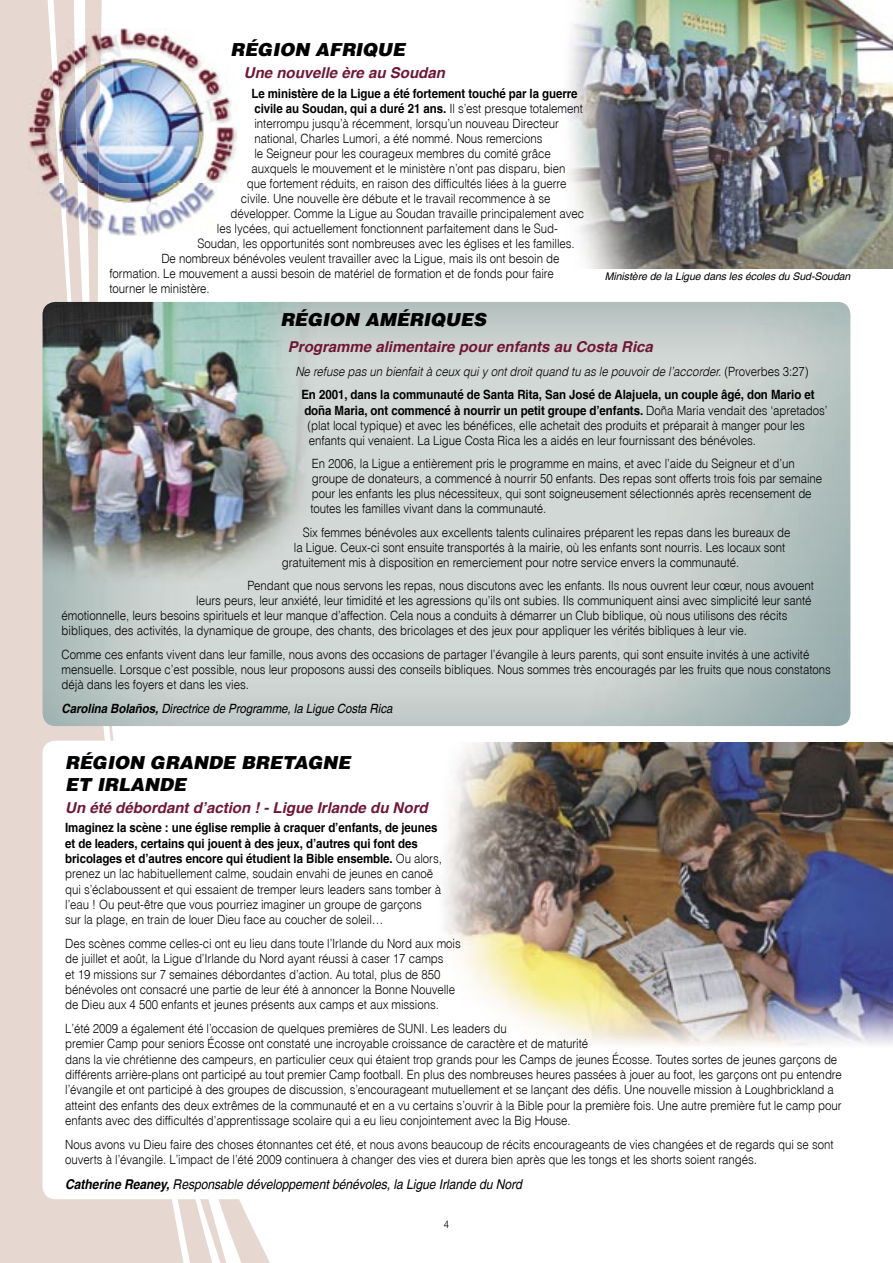
<style>
.page{position:relative;width:893px;height:1263px;background:#fff}
.page>*{position:absolute;margin:0;border:0;box-sizing:border-box;transform-origin:0 0}
.t1{font:italic 900 18px/21.6px "Switzerland";color:#000}
.t2{font:italic 700 15px "Switzerland";color:#6f1735}
.t3{font:italic 13.5px "Switzerland";letter-spacing:-.005em;color:#000;scale:.9 1}
.t4{font:12.75px/15.3px "Switzerland Light Plain";letter-spacing:-.005em;color:#000;scale:.9 1}
.t5{font:700 12.75px/15.3px "Switzerland";letter-spacing:-.005em;color:#000;scale:.9 1}
.t6{font:italic 12.75px "Switzerland";letter-spacing:-.005em;color:#000;scale:.9 1}
.t7{font:italic 10.5px "Switzerland";letter-spacing:-.005em;color:#000}
.t8{font:10.5px "Switzerland Light Plain";color:#000;scale:.9 1}
.s1{font-family:"Switzerland Light Plain";font-weight:400}
.s2{font-weight:300;font-style:italic}
.s3{font-weight:700}
</style>
<div class="page">
<img style="left:568px;top:0;width:325px;height:269px">
<svg style="left:216px;top:1199px;width:54px;height:64px"></svg>
<svg style="left:186px;top:1199px;width:30px;height:64px;fill:#e6d7d1"></svg>
<svg style="left:0;top:0;width:186px;height:1263px;background:#e8dbd6"></svg>
<svg style="left:85px;top:0;width:32px;height:302px"></svg>
<img style="left:79px;top:28px;width:158px;height:208px">
<img style="left:63px;top:28px;width:16px;height:208px">
<img style="left:28px;top:28px;width:35px;height:208px">
<img style="left:85px;top:28px;width:16px;height:208px">
<img style="left:43px;top:302px;width:807px;height:424px">
<div style="left:43px;top:741px;width:807px;height:458px;background:#fff;border-radius:13px"></div>
<img style="left:444px;top:742px;width:449px;height:304px">
<h1 class="t1" style="left:230px;top:38px;width:176px">RÉGION AFRIQUE</h1>
<p class="t2" style="left:244px;top:64px;width:202px">Une nouvelle ère au Soudan</p>
<p class="t5" style="left:251px;top:85px;width:370px">Le ministère de la Ligue a été fortement touché par la guerre civile au Soudan, qui a duré 21 ans. <span class="s1">Il s’est presque totalement</span></p>
<p class="t4" style="left:254px;top:115px;width:340px">interrompu jusqu’à récemment, lorsqu’un nouveau Directeur</p>
<p class="t4" style="left:254px;top:130px;width:322px">national, Charles Lumori, a été nommé. Nous remercions</p>
<p class="t4" style="left:254px;top:145px;width:331px">le Seigneur pour les courageux membres du comité grâce</p>
<p class="t4" style="left:251px;top:160px;width:350px">auxquels le mouvement et le ministère n’ont pas disparu, bien</p>
<p class="t4" style="left:247px;top:175px;width:356px">que fortement réduits, en raison des difficultés liées à la guerre</p>
<p class="t4" style="left:241px;top:190px;width:345px">civile. Une nouvelle ère débute et le travail recommence à se</p>
<p class="t4" style="left:230px;top:205px;width:395px">développer. Comme la Ligue au Soudan travaille principalement avec</p>
<p class="t4" style="left:217px;top:220px;width:380px">les lycées, qui actuellement fonctionnent parfaitement dans le Sud-</p>
<p class="t4" style="left:197px;top:235px;width:421px">Soudan, les opportunités sont nombreuses avec les églises et les familles.</p>
<p class="t4" style="left:161px;top:250px;width:444px">De nombreux bénévoles veulent travailler avec la Ligue, mais ils ont besoin de</p>
<p class="t4" style="left:109px;top:265px;width:495px">formation. Le mouvement a aussi besoin de matériel de formation et de fonds pour faire</p>
<p class="t4" style="left:109px;top:280px;width:113px">tourner le ministère.</p>
<p class="t7" style="left:605px;top:270px;width:247px">Ministère de la Ligue dans les écoles du Sud-Soudan</p>
<h1 class="t1" style="left:280px;top:308px;width:207px">RÉGION AMÉRIQUES</h1>
<p class="t2" style="left:288px;top:338px;width:367px">Programme alimentaire pour enfants au Costa Rica</p>
<p class="t5" style="left:295px;top:360px;width:578px;line-height:23.5px;text-align:center"><span class="s2">Ne refuse pas un bienfait à ceux qui y ont droit quand tu as le pouvoir de l’accorder.</span> <span class="s1">(Proverbes 3:27)<br></span>En 2001, dans la communauté de Santa Rita, San José de Alajuela, un couple âgé, don Mario et</p>
<p class="t5" style="left:304px;top:402px;width:583px">doña Maria, ont commencé à nourrir un petit groupe d’enfants. <span class="s1">Doña Maria vendait des ‘apretados’</span></p>
<p class="t4" style="left:307px;top:417px;width:554px">(plat local typique) et avec les bénéfices, elle achetait des produits et préparait à manger pour les enfants qui venaient. La Ligue Costa Rica les a aidés en leur fournissant des bénévoles.</p>
<p class="t4" style="left:310px;top:456px;width:570px">En 2006, la Ligue a entièrement pris le programme en mains, et avec l’aide du Seigneur et d’un groupe de donateurs, a commencé à nourrir 50 enfants. Des repas sont offerts trois fois par semaine pour les enfants les plus nécessiteux, qui sont soigneusement sélectionnés après recensement de toutes les familles vivant dans la communauté.</p>
<p class="t4" style="left:303px;top:524px;width:543px">Six femmes bénévoles aux excellents talents culinaires préparent les repas dans les bureaux de</p>
<p class="t4" style="left:294px;top:539px;width:548px">la Ligue. Ceux-ci sont ensuite transportés à la mairie, où les enfants sont nourris. Les locaux sont</p>
<p class="t4" style="left:282px;top:554px;width:510px">gratuitement mis à disposition en remerciement pour notre service envers la communauté.</p>
<p class="t4" style="left:247px;top:577px;width:631px">Pendant que nous servons les repas, nous discutons avec les enfants. Ils nous ouvrent leur cœur, nous avouent</p>
<p class="t4" style="left:196px;top:592px;width:685px">leurs peurs, leur anxiété, leur timidité et les agressions qu’ils ont subies. Ils communiquent ainsi avec simplicité leur santé</p>
<p class="t4" style="left:62px;top:607px;width:808px">émotionnelle, leurs besoins spirituels et leur manque d’affection. Cela nous a conduits à démarrer un Club biblique, où nous utilisons des récits</p>
<p class="t4" style="left:62px;top:622px;width:763px">bibliques, des activités, la dynamique de groupe, des chants, des bricolages et des jeux pour appliquer les vérités bibliques à leur vie.</p>
<p class="t4" style="left:62px;top:646px;width:856px">Comme ces enfants vivent dans leur famille, nous avons des occasions de partager l’évangile à leurs parents, qui sont ensuite invités à une activité mensuelle. Lorsque c’est possible, nous leur proposons aussi des conseils bibliques. Nous sommes très encouragés par les fruits que nous constatons déjà dans les foyers et dans les vies.</p>
<p class="t6" style="left:62px;top:700px;width:369px"><span class="s3">Carolina Bolaños,</span> Directrice de Programme, la Ligue Costa Rica</p>
<h1 class="t1" style="left:65px;top:751px;width:287px">RÉGION GRANDE BRETAGNE<br>ET IRLANDE</h1>
<p class="t2" style="left:65px;top:799px;width:364px">Un été débordant d’action ! - Ligue Irlande du Nord</p>
<p class="t5" style="left:65px;top:820px;width:420px">Imaginez la scène : une église remplie à craquer d’enfants, de jeunes et de leaders, certains qui jouent à des jeux, d’autres qui font des bricolages et d’autres encore qui étudient la Bible ensemble. <span class="s1">Ou alors,</span></p>
<p class="t4" style="left:65px;top:866px;width:419px">prenez un lac habituellement calme, soudain envahi de jeunes en canoë qui s’éclaboussent et qui essaient de tremper leurs leaders sans tomber à l’eau ! Ou peut-être que vous pourriez imaginer un groupe de garçons<br>sur la plage, en train de louer Dieu face au coucher de soleil…</p>
<p class="t4" style="left:65px;top:935px;width:441px">Des scènes comme celles-ci ont eu lieu dans toute l’Irlande du Nord aux mois de juillet et août, la Ligue d’Irlande du Nord ayant réussi à caser 17 camps<br>et 19 missions sur 7 semaines débordantes d’action. Au total, plus de 850 bénévoles ont consacré une partie de leur été à annoncer la Bonne Nouvelle de Dieu aux 4 500 enfants et jeunes présents aux camps et aux missions.</p>
<p class="t4" style="left:65px;top:1020px;width:864px">L’été 2009 a également été l’occasion de quelques premières de SUNI. Les leaders du<br>premier Camp pour seniors Écosse ont constaté une incroyable croissance de caractère et de maturité<br>dans la vie chrétienne des campeurs, en particulier ceux qui étaient trop grands pour les Camps de jeunes Écosse. Toutes sortes de jeunes garçons de différents arrière-plans ont participé au tout premier Camp football. En plus des nombreuses heures passées à jouer au foot, les garçons ont pu entendre l’évangile et ont participé à des groupes de discussion, s’encourageant mutuellement et se lançant des défis. Une nouvelle mission à Loughbrickland a atteint des enfants des deux extrêmes de la communauté et en a vu certains s’ouvrir à la Bible pour la première fois. Une autre première fut le camp pour enfants avec des difficultés d’apprentissage scolaire qui a eu lieu conjointement avec la Big House.</p>
<p class="t4" style="left:65px;top:1136px;width:855px">Nous avons vu Dieu faire des choses étonnantes cet été, et nous avons beaucoup de récits encourageants de vies changées et de regards qui se sont ouverts à l’évangile. L’impact de l’été 2009 continuera à changer des vies et durera bien après que les tongs et les shorts soient rangés.</p>
<p class="t3" style="left:65px;top:1176px;width:509px"><span class="s3">Catherine Reaney,</span> Responsable développement bénévoles, la Ligue Irlande du Nord</p>
<p class="t8" style="left:444px;top:1218px;width:7px">4</p>
</div>
